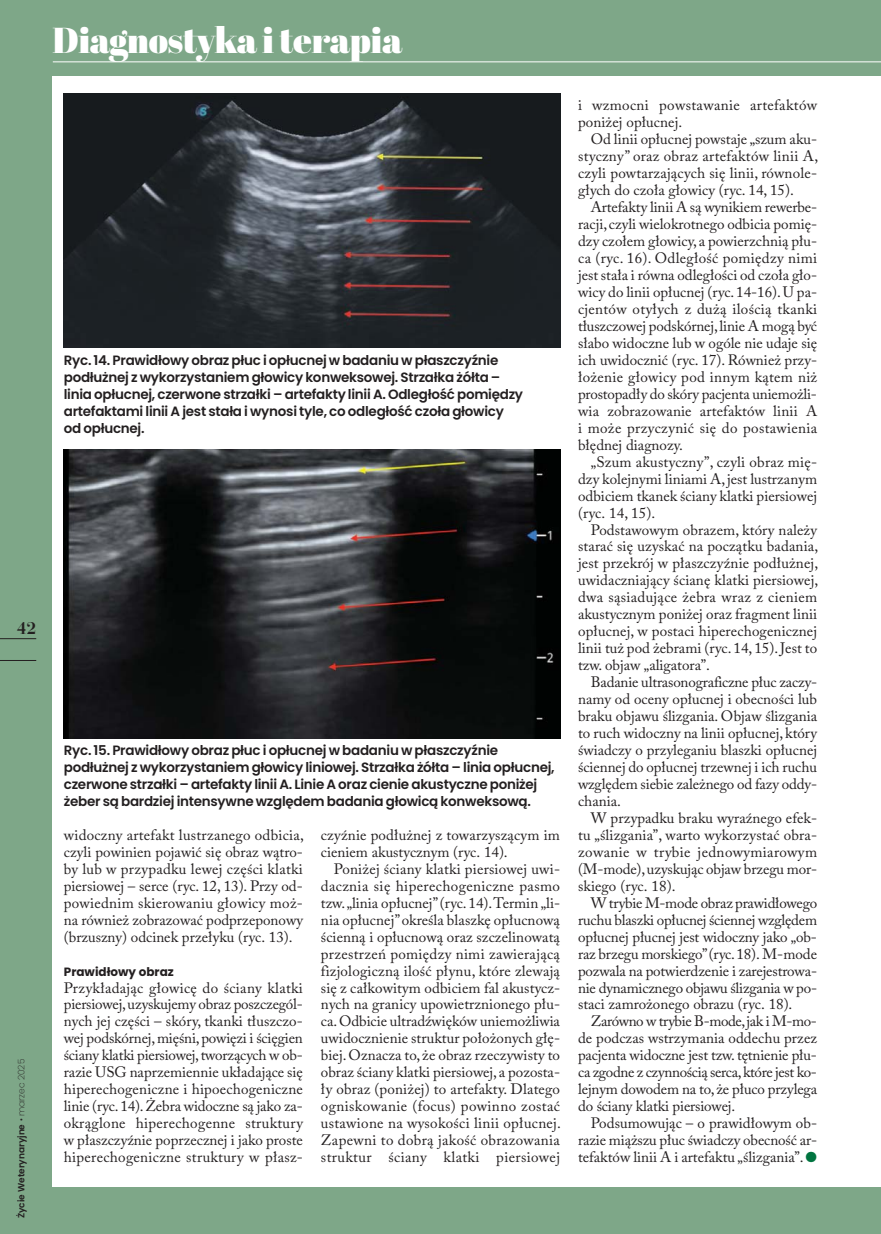
<style>
.page{position:relative;width:881px;height:1234px;background:#fff}
.page>*{position:absolute;margin:0;border:0;box-sizing:border-box;transform-origin:0 0}
.t1{font:900 36px "Abril Display";letter-spacing:-.005em;color:#fff}
.t2{font:700 18px "Bauer Bodni EU";color:#231f20}
.t3{font:15px/17px "Adobe Caslon Pro";color:#231f20;text-align:justify}
.t4{font:15px/17px "Adobe Caslon Pro";letter-spacing:.025em;color:#231f20}
.t5{font:600 13.5px/17px "Poppins";letter-spacing:-.02em;color:#231f20}
.t6{font:700 12px "Poppins";color:#231f20}
.t7{font:600 9px "Poppins";color:#231f20}
.s1{font-weight:200}
.s2{color:#007440}
</style>
<div class="page">
<div style="left:0;top:0;width:880px;height:1233px;background:#7ea788"></div>
<div style="left:53px;top:77px;width:827px;height:1109px;background:#fff"></div>
<hr style="left:53px;top:62px;width:827px;height:1px;background:#fff">
<hr style="left:0;top:638px;width:36px;height:1px;background:#231f20">
<hr style="left:0;top:660px;width:36px;height:1px;background:#231f20">
<img style="left:64px;top:94px;width:496px;height:254px">
<img style="left:64px;top:449px;width:496px;height:289px">
<p class="t2" style="left:17px;top:616px;width:21px">42</p>
<p class="t7" style="left:18px;top:1217px;width:161px;rotate:-90deg">Życie Weterynaryjne <span class="s1">• marzec 2025</span></p>
<h1 class="t1" style="left:53px;top:19px;width:350px">Diagnostyka i terapia</h1>
<p class="t5" style="left:64px;top:353px;width:460px">Ryc. 14. Prawidłowy obraz płuc i opłucnej w badaniu w płaszczyźnie podłużnej z wykorzystaniem głowicy konweksowej. Strzałka żółta – linia opłucnej, czerwone strzałki – artefakty linii A. Odległość pomiędzy artefaktami linii A jest stała i wynosi tyle, co odległość czoła głowicy od opłucnej.</p>
<p class="t5" style="left:64px;top:743px;width:492px">Ryc. 15. Prawidłowy obraz płuc i opłucnej w badaniu w płaszczyźnie podłużnej z wykorzystaniem głowicy liniowej. Strzałka żółta – linia opłucnej, czerwone strzałki – artefakty linii A. Linie A oraz cienie akustyczne poniżej żeber są bardziej intensywne względem badania głowicą konweksową.</p>
<p class="t3" style="left:64px;top:827px;width:241px">wi docz ny ar te fakt lu strza ne go od bi cia, czy li po wi nien po ja wić się ob raz wą tro - by lub w przy pad ku le wej czę ści klat ki pier sio wej – ser ce (ryc. 12, 13). Przy od - po wied nim skie ro wa niu gło wi cy moż - na rów nież zo bra zo wać pod prze po no wy (brzusz ny) od ci nek prze ły ku (ryc. 13).</p>
<p class="t6" style="left:64px;top:966px;width:111px">Prawidłowy obraz</p>
<p class="t3" style="left:64px;top:980px;width:240px">Przy kła da jąc gło wi cę do ścia ny klat ki pier sio wej, uzy sku je my ob raz po szcze gól - nych jej czę ści – skó ry, tkan ki tłusz czo - wej pod skór nej, mię śni, po wię zi i ścię gien ścia ny klat ki pier sio wej, two rzą cych w ob - ra zie USG na prze mien nie ukła da ją ce się hi per echo ge nicz ne i hi po echo ge nicz ne li nie (ryc. 14). Że bra wi docz ne są ja ko za - okrą glo ne hi per echo gen ne struk tu ry w płasz czyź nie po przecz nej i ja ko pro ste hi per echo ge nicz ne struk tu ry w płasz -</p>
<p class="t3" style="left:321px;top:827px;width:240px">czyź nie po dłuż nej z to wa rzy szą cym im cie niem aku stycz nym (ryc. 14).</p>
<p class="t3" style="left:321px;top:861px;width:241px;text-indent:13px">Po ni żej ścia ny klat ki pier sio wej uwi - dacz nia się hi per echo ge nicz ne pa smo tzw. „li nia opłuc nej” (ryc. 14). Ter min „li - nia opłuc nej” okre śla blasz kę opłuc no wą ścien ną i opłuc no wą oraz szcze li no wa tą prze strzeń po mię dzy ni mi za wie ra ją cą fi zjo lo gicz ną ilość pły nu, któ re zle wa ją się z cał ko wi tym od bi ciem fal aku stycz - nych na gra ni cy upo wietrz nio ne go płu - ca. Od bi cie ul tra dź wię ków unie moż li wia uwi docz nie nie struk tur po ło żo nych głę - biej. Ozna cza to, że ob raz rze czy wi sty to ob raz ścia ny klat ki pier sio wej, a po zo sta - ły ob raz (po ni żej) to ar te fak ty. Dla te go ogni sko wa nie (focus) po win no zo stać usta wio ne na wy so ko ści li nii opłuc nej.<br>Za pew ni to do brą ja kość ob ra zo wa nia struk tur ścia ny klat ki pier sio wej</p>
<p class="t4" style="left:578px;top:99px;width:240px">i wzmoc ni po wsta wa nie ar te fak tów po ni żej opłuc nej.</p>
<p class="t3" style="left:578px;top:132px;width:241px;text-indent:13px">Od li nii opłuc nej po wsta je „szum aku - stycz ny” oraz ob raz ar te fak tów li nii A, czy li po wta rza ją cych się li nii, rów no le - głych do czo ła gło wi cy (ryc. 14, 15).</p>
<p class="t3" style="left:578px;top:200px;width:240px;text-indent:13px">Ar te fak ty li nii A są wy ni kiem re wer be - ra cji, czy li wie lo krot ne go od bi cia po mię - dzy czo łem gło wi cy, a po wierzch nią płu - ca (ryc. 16). Od le głość po mię dzy ni mi jest sta ła i rów na od le gło ści od czo ła gło - wi cy do li nii opłuc nej (ryc. 14-16). U pa - cjen tów oty łych z du żą ilo ścią tkan ki tłusz czo wej pod skór nej, li nie A mo gą być sła bo wi docz ne lub w ogó le nie uda je się ich uwi docz nić (ryc. 17). Rów nież przy - ło że nie gło wi cy pod in nym ką tem niż pro sto pa dły do skó ry pa cjen ta unie moż li - wia zo bra zo wa nie ar te fak tów li nii A i mo że przy czy nić się do po sta wie nia błęd nej dia gno zy.</p>
<p class="t3" style="left:578px;top:454px;width:240px;text-indent:13px">„Szum aku stycz ny”, czy li ob raz mię - dzy ko lej ny mi li nia mi A, jest lu strza nym od bi ciem tka nek ścia ny klat ki pier sio wej (ryc. 14, 15).</p>
<p class="t3" style="left:578px;top:522px;width:241px;text-indent:13px">Pod sta wo wym ob ra zem, któ ry na le ży sta rać się uzy skać na po cząt ku ba da nia, jest prze krój w płasz czyź nie po dłuż nej, uwi dacz nia ją cy ścia nę klat ki pier sio wej, dwa są sia du ją ce że bra wraz z cie niem aku stycz nym po ni żej oraz frag ment li nii opłuc nej, w po sta ci hi per echo ge nicz nej li nii tuż pod że bra mi (ryc. 14, 15). Jest to tzw. ob jaw „ali ga to ra”.</p>
<p class="t3" style="left:578px;top:675px;width:240px;text-indent:13px">Ba da nie ul tra so no gra ficz ne płuc za czy - na my od oce ny opłuc nej i obec no ści lub bra ku ob ja wu śli zga nia. Ob jaw śli zga nia to ruch wi docz ny na li nii opłuc nej, któ ry świad czy o przy le ga niu blasz ki opłuc nej ścien nej do opłuc nej trzew nej i ich ru chu wzglę dem sie bie za leż nego od fa zy od dy - cha nia.</p>
<p class="t3" style="left:578px;top:810px;width:240px;text-indent:13px">W przy pad ku bra ku wy raź ne go efek - tu „śli zga nia”, war to wy ko rzy stać ob ra - zo wa nie w try bie jed no wy mia ro wym (M -mo de), uzy sku jąc ob jaw brze gu mor - skie go (ryc. 18).</p>
<p class="t3" style="left:578px;top:895px;width:240px;text-indent:13px">W try bie M -mo de ob raz pra wi dło we go ru chu blasz ki opłuc nej ścien nej wzglę dem opłuc nej płuc nej jest wi docz ny ja ko „ob - raz brze gu mor skie go” (ryc. 18). M -mo de po zwa la na po twier dze nie i za re je stro wa - nie dy na micz ne go ob ja wu śli zga nia w po - sta ci za mro żo ne go ob ra zu (ryc. 18).</p>
<p class="t3" style="left:578px;top:1014px;width:240px;text-indent:13px">Za rów no w try bie B -mo de, jak i M -mo - de pod czas wstrzy ma nia od de chu przez pa cjen ta wi docz ne jest tzw. tęt nie nie płu - ca zgod ne z czyn no ścią ser ca, któ re jest ko - lej nym do wo dem na to, że płu co przy le ga do ścia ny klat ki pier sio wej.</p>
<p class="t3" style="left:578px;top:1116px;width:240px;text-indent:13px">Pod su mo wu jąc – o pra wi dło wym ob - ra zie miąż szu płuc świad czy obec ność ar - te fak tów li nii A i ar te fak tu „śli zga nia”. <span class="s2">●</span></p>
</div>
